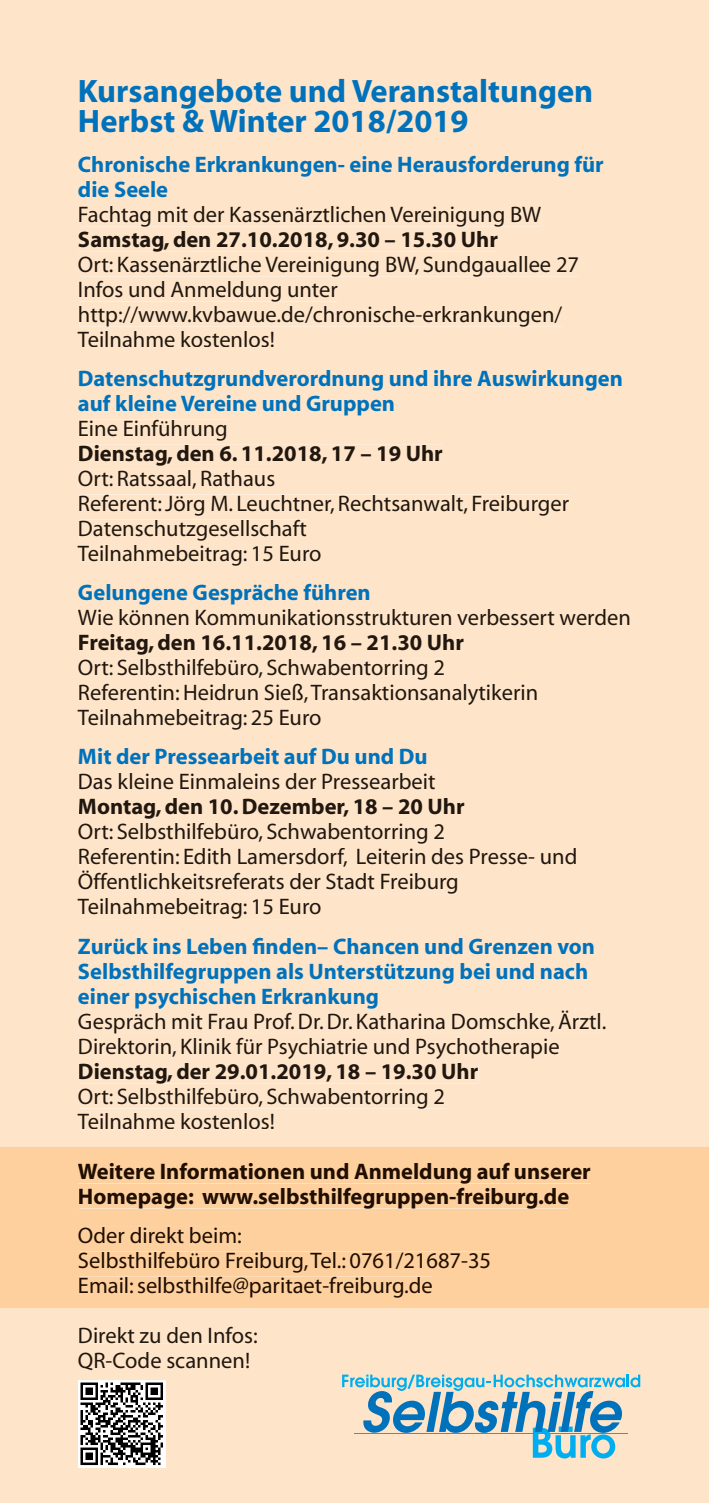
<style>
.page{position:relative;width:709px;height:1503px;background:#fff}
.page>*{position:absolute;margin:0;border:0;box-sizing:border-box;transform-origin:0 0}
.t1{font:700 32.5px/30px "Myriad";color:#0072bc}
.t2{font:22.5px/25px "Myriad";color:#21170f}
.t3{font:700 22.5px/25px "Myriad";color:#0072bc}
.t4{font:700 22.5px "Myriad";color:#21170f}
.t5{font:22.5px/25px "Myriad";color:#200e01}
.t6{font:700 22.5px/25px "Myriad";color:#200e01}
</style>
<div class="page">
<div style="left:0;top:0;width:709px;height:1502px;background:#fee5ca"></div>
<div style="left:0;top:1146px;width:709px;height:161px;background:#fdd09e"></div>
<div style="left:80px;top:206px;width:461px;height:20px;background:#fee5ca"></div>
<div style="left:79px;top:231px;width:418px;height:20px;background:#fee5ca"></div>
<div style="left:79px;top:256px;width:499px;height:20px;background:#fee5ca"></div>
<div style="left:80px;top:280px;width:258px;height:21px;background:#fee5ca"></div>
<div style="left:80px;top:306px;width:482px;height:20px;background:#fee5ca"></div>
<div style="left:78px;top:331px;width:195px;height:16px;background:#fee5ca"></div>
<div style="left:80px;top:419px;width:148px;height:21px;background:#fee5ca"></div>
<div style="left:79px;top:445px;width:364px;height:20px;background:#fee5ca"></div>
<div style="left:79px;top:470px;width:195px;height:18px;background:#fee5ca"></div>
<div style="left:80px;top:494px;width:489px;height:21px;background:#fee5ca"></div>
<div style="left:80px;top:519px;width:226px;height:21px;background:#fee5ca"></div>
<div style="left:78px;top:545px;width:243px;height:20px;background:#fee5ca"></div>
<div style="left:78px;top:609px;width:551px;height:16px;background:#fee5ca"></div>
<div style="left:79px;top:634px;width:384px;height:21px;background:#fee5ca"></div>
<div style="left:79px;top:659px;width:365px;height:21px;background:#fee5ca"></div>
<div style="left:80px;top:684px;width:457px;height:21px;background:#fee5ca"></div>
<div style="left:78px;top:709px;width:243px;height:21px;background:#fee5ca"></div>
<div style="left:80px;top:773px;width:355px;height:16px;background:#fee5ca"></div>
<div style="left:79px;top:798px;width:385px;height:21px;background:#fee5ca"></div>
<div style="left:79px;top:823px;width:365px;height:21px;background:#fee5ca"></div>
<div style="left:80px;top:848px;width:497px;height:19px;background:#fee5ca"></div>
<div style="left:79px;top:871px;width:380px;height:23px;background:#fee5ca"></div>
<div style="left:78px;top:898px;width:243px;height:21px;background:#fee5ca"></div>
<div style="left:79px;top:1010px;width:526px;height:23px;background:#fee5ca"></div>
<div style="left:80px;top:1037px;width:479px;height:21px;background:#fee5ca"></div>
<div style="left:79px;top:1062px;width:399px;height:21px;background:#fee5ca"></div>
<div style="left:79px;top:1087px;width:365px;height:21px;background:#fee5ca"></div>
<div style="left:78px;top:1112px;width:195px;height:16px;background:#fee5ca"></div>
<div style="left:78px;top:1162px;width:512px;height:21px;background:#fdd09e"></div>
<div style="left:79px;top:1187px;width:489px;height:21px;background:#fdd09e"></div>
<div style="left:79px;top:1226px;width:162px;height:17px;background:#fdd09e"></div>
<div style="left:79px;top:1251px;width:410px;height:21px;background:#fdd09e"></div>
<div style="left:80px;top:1276px;width:352px;height:21px;background:#fdd09e"></div>
<div style="left:80px;top:1326px;width:177px;height:17px;background:#fee5ca"></div>
<div style="left:79px;top:1351px;width:170px;height:19px;background:#fee5ca"></div>
<svg style="left:342px;top:1374px;width:298px;height:84px;background:#abc6cb"></svg>
<div style="left:78px;top:1379px;width:87px;height:88px;background:linear-gradient(to right,#fafafa,#fdfdfd)"></div>
<svg style="left:80px;top:1382px;width:83px;height:82px"></svg>
<h1 class="t1" style="left:78px;top:78px;width:517px">Kursangebote und Veranstaltungen<br>Herbst &amp; Winter 2018/2019</h1>
<p class="t3" style="left:78px;top:152px;width:527px">Chronische Erkrankungen- eine Herausforderung für die Seele</p>
<p class="t2" style="left:78px;top:202px;width:465px">Fachtag mit der Kassenärztlichen Vereinigung BW</p>
<p class="t4" style="left:78px;top:227px;width:421px">Samstag, den 27.10.2018, 9.30 – 15.30 Uhr</p>
<p class="t2" style="left:78px;top:252px;width:502px">Ort: Kassenärztliche Vereinigung BW, Sundgauallee 27<br>Infos und Anmeldung unter http://www.kvbawue.de/chronische-erkrankungen/ Teilnahme kostenlos!</p>
<p class="t3" style="left:78px;top:366px;width:546px">Datenschutzgrundverordnung und ihre Auswirkungen auf kleine Vereine und Gruppen</p>
<p class="t2" style="left:78px;top:417px;width:151px">Eine Einführung</p>
<p class="t4" style="left:78px;top:442px;width:366px">Dienstag, den 6. 11.2018, 17 – 19 Uhr</p>
<p class="t2" style="left:78px;top:467px;width:492px">Ort: Ratssaal, Rathaus<br>Referent: Jörg M. Leuchtner, Rechtsanwalt, Freiburger Datenschutzgesellschaft<br>Teilnahmebeitrag: 15 Euro</p>
<p class="t3" style="left:78px;top:581px;width:294px">Gelungene Gespräche führen</p>
<p class="t2" style="left:78px;top:606px;width:554px">Wie können Kommunikationsstrukturen verbessert werden</p>
<p class="t4" style="left:78px;top:631px;width:387px">Freitag, den 16.11.2018, 16 – 21.30 Uhr</p>
<p class="t2" style="left:78px;top:656px;width:462px">Ort: Selbsthilfebüro, Schwabentorring 2<br>Referentin: Heidrun Sieß, Transaktionsanalytikerin<br>Teilnahmebeitrag: 25 Euro</p>
<p class="t3" style="left:78px;top:745px;width:351px">Mit der Pressearbeit auf Du und Du</p>
<p class="t2" style="left:78px;top:770px;width:359px">Das kleine Einmaleins der Pressearbeit</p>
<p class="t4" style="left:78px;top:795px;width:388px">Montag, den 10. Dezember, 18 – 20 Uhr</p>
<p class="t2" style="left:78px;top:820px;width:501px">Ort: Selbsthilfebüro, Schwabentorring 2<br>Referentin: Edith Lamersdorf, Leiterin des Presse- und Öffentlichkeitsreferats der Stadt Freiburg Teilnahmebeitrag: 15 Euro</p>
<p class="t3" style="left:78px;top:934px;width:518px">Zurück ins Leben finden– Chancen und Grenzen von<br>Selbsthilfegruppen als Unterstützung bei und nach einer psychischen Erkrankung</p>
<p class="t2" style="left:78px;top:1009px;width:530px">Gespräch mit Frau Prof. Dr. Dr. Katharina Domschke, Ärztl.<br>Direktorin, Klinik für Psychiatrie und Psychotherapie</p>
<p class="t4" style="left:78px;top:1059px;width:402px">Dienstag, der 29.01.2019, 18 – 19.30 Uhr</p>
<p class="t2" style="left:78px;top:1084px;width:368px">Ort: Selbsthilfebüro, Schwabentorring 2<br>Teilnahme kostenlos!</p>
<p class="t6" style="left:78px;top:1159px;width:514px">Weitere Informationen und Anmeldung auf unserer<br>Homepage: www.selbsthilfegruppen-freiburg.de</p>
<p class="t5" style="left:78px;top:1223px;width:414px">Oder direkt beim:<br>Selbsthilfebüro Freiburg, Tel.: 0761/21687-35<br>Email: selbsthilfe@paritaet-freiburg.de</p>
<p class="t2" style="left:78px;top:1323px;width:181px">Direkt zu den Infos:<br>QR-Code scannen!</p>
</div>
